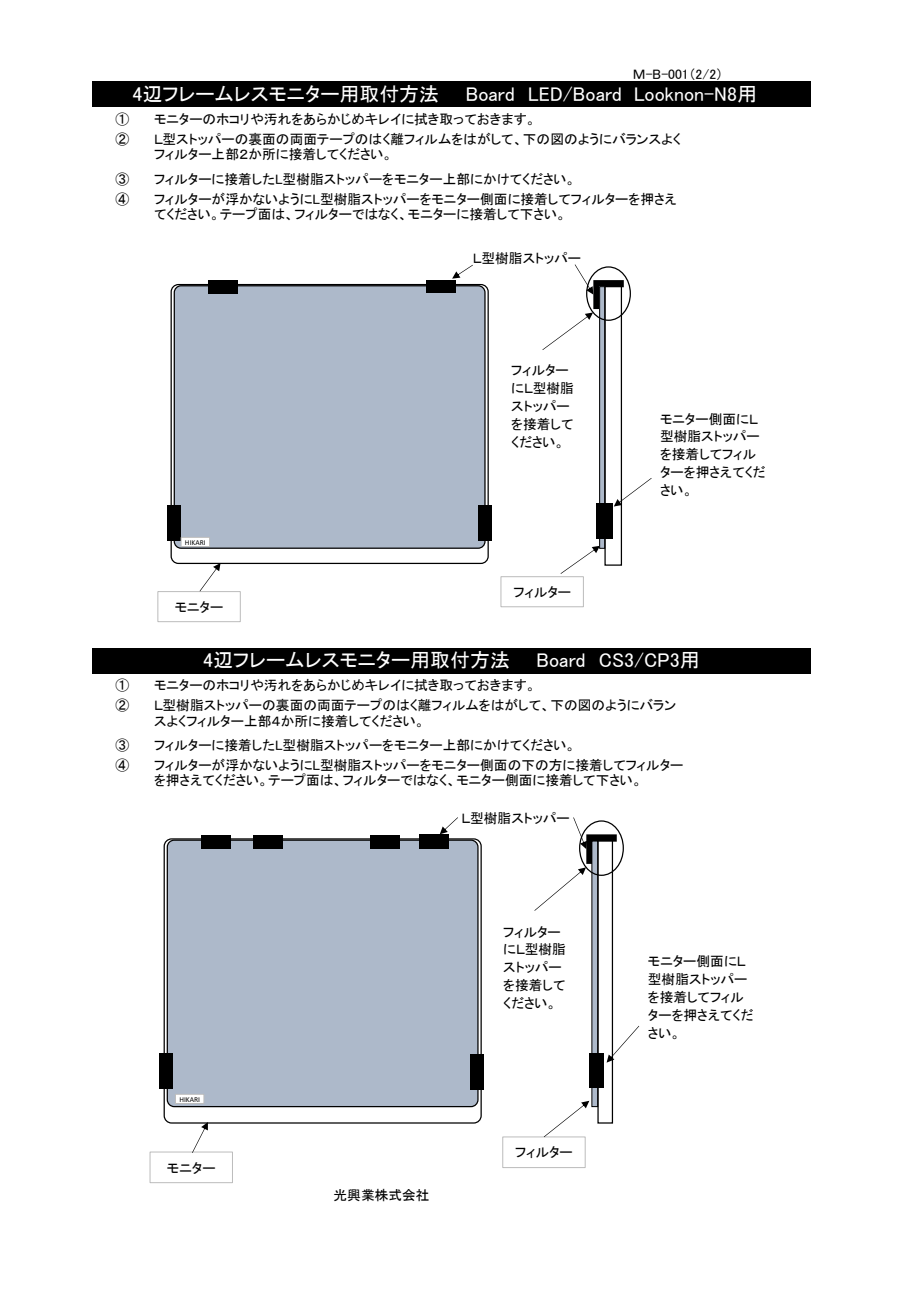
<style>
.page{position:relative;width:922px;height:1301px;background:#fff}
.page>*{position:absolute;margin:0;border:0;box-sizing:border-box;transform-origin:0 0}
.t1{font:19.88px "MS P Gothic";color:#fff}
.t2{font:13.75px/17.9px "MS P Gothic";color:#000}
.t3{font:7.5px "Calibri";color:#000}
</style>
<div class="page">
<div style="left:92px;top:81px;width:718px;height:26px;background:#000"></div>
<div style="left:92px;top:648px;width:718px;height:25px;background:#000"></div>
<div style="left:157px;top:591px;width:84px;height:31px;border:1px solid #bcbcbc"></div>
<svg style="left:199px;top:564px;width:21px;height:27px"></svg>
<div style="left:174px;top:286px;width:311px;height:262px;background:#adb9ca;border-radius:7px"></div>
<div style="left:174px;top:285px;width:311px;height:264px;border:1px solid #000;border-radius:7px"></div>
<div style="left:170px;top:284px;width:318px;height:280px;border:1px solid #000;border-radius:7px"></div>
<div style="left:426px;top:280px;width:29px;height:13px;background:#000"></div>
<div style="left:208px;top:280px;width:30px;height:14px;background:#000"></div>
<div style="left:168px;top:505px;width:13px;height:35px;background:#000"></div>
<div style="left:478px;top:505px;width:14px;height:35px;background:#000"></div>
<div style="left:500px;top:576px;width:83px;height:31px;border:1px solid #bcbcbc"></div>
<svg style="left:560px;top:546px;width:39px;height:28px"></svg>
<svg style="left:452px;top:265px;width:21px;height:14px"></svg>
<svg style="left:613px;top:478px;width:38px;height:29px"></svg>
<svg style="left:542px;top:264px;width:81px;height:86px"></svg>
<div style="left:599px;top:287px;width:5px;height:261px;background:#adb9ca"></div>
<div style="left:599px;top:286px;width:6px;height:263px;border:1px solid #000"></div>
<div style="left:604px;top:285px;width:18px;height:281px;border:1px solid #000"></div>
<div style="left:586px;top:266px;width:44px;height:55px;border:1px solid #000;border-radius:50%"></div>
<div style="left:181px;top:537px;width:28px;height:10px;background:#fff"></div>
<div style="left:181px;top:537px;width:29px;height:10px;border:1px solid #bcbcbc"></div>
<div style="left:149px;top:1151px;width:84px;height:32px;border:1px solid #bcbcbc"></div>
<svg style="left:192px;top:1124px;width:16px;height:29px"></svg>
<div style="left:167px;top:840px;width:311px;height:267px;background:#adb9ca;border-radius:7px"></div>
<div style="left:167px;top:839px;width:311px;height:268px;border:1px solid #000;border-radius:7px"></div>
<div style="left:163px;top:838px;width:318px;height:286px;border:1px solid #000;border-radius:7px"></div>
<div style="left:419px;top:835px;width:29px;height:14px;background:#000"></div>
<div style="left:201px;top:835px;width:30px;height:13px;background:#000"></div>
<div style="left:369px;top:835px;width:30px;height:13px;background:#000"></div>
<div style="left:160px;top:1054px;width:13px;height:35px;background:#000"></div>
<div style="left:470px;top:1054px;width:13px;height:36px;background:#000"></div>
<div style="left:253px;top:835px;width:30px;height:13px;background:#000"></div>
<div style="left:502px;top:1136px;width:83px;height:32px;border:1px solid #bcbcbc"></div>
<svg style="left:543px;top:1101px;width:46px;height:36px"></svg>
<svg style="left:440px;top:817px;width:18px;height:17px"></svg>
<svg style="left:606px;top:1026px;width:33px;height:37px"></svg>
<svg style="left:534px;top:817px;width:82px;height:94px"></svg>
<svg style="left:591px;top:841px;width:6px;height:266px"></svg>
<div style="left:597px;top:839px;width:16px;height:285px;border:1px solid #000"></div>
<div style="left:579px;top:820px;width:44px;height:56px;border:1px solid #000;border-radius:50%"></div>
<div style="left:175px;top:1094px;width:29px;height:9px;background:#fff"></div>
<div style="left:175px;top:1094px;width:29px;height:10px;border:1px solid #bcbcbc"></div>
<div style="left:595px;top:503px;width:17px;height:35px;background:#000"></div>
<div style="left:589px;top:1053px;width:14px;height:35px;background:#000"></div>
<p class="t2" style="left:632px;top:65px;width:92px">Ｍ-B-001（2/2）</p>
<h1 class="t1" style="left:132px;top:84px;width:639px">4辺フレームレスモニター用取付方法　　Board　LED/Board Looknon-N8用　</h1>
<p class="t2" style="left:115px;top:110px;width:15px">①</p>
<p class="t2" style="left:154px;top:110px;width:383px">モニターのホコリや汚れをあらかじめキレイに拭き取っておきます。</p>
<p class="t2" style="left:115px;top:130px;width:15px">②</p>
<p class="t2" style="left:115px;top:170px;width:15px">③</p>
<p class="t2" style="left:154px;top:170px;width:423px">フィルターに接着したL型樹脂ストッパーをモニター上部にかけてください。</p>
<p class="t2" style="left:115px;top:190px;width:15px">④</p>
<p class="t2" style="left:154px;top:132px;width:528px;line-height:15.2px">Ｌ型ストッパーの裏面の両面テープのはく離フィルムをはがして、下の図のようにバランスよくフィルター上部２か所に接着してください。</p>
<p class="t2" style="left:154px;top:192px;width:524px;line-height:15.2px">フィルターが浮かないようにL型樹脂ストッパーをモニター側面に接着してフィルターを押さえてください。テープ面は、フィルターではなく、モニターに接着して下さい。</p>
<p class="t3" style="left:185px;top:539px;width:22px">HIKARI</p>
<p class="t2" style="left:175px;top:598px;width:50px">モニター</p>
<p class="t2" style="left:473px;top:250px;width:110px">Ｌ型樹脂ストッパー</p>
<p class="t2" style="left:511px;top:362px;width:64px">フィルターにＬ型樹脂ストッパーを接着してください。</p>
<p class="t2" style="left:513px;top:583px;width:59px">フィルター</p>
<p class="t2" style="left:660px;top:410px;width:107px">モニター側面にＬ型樹脂ストッパーを接着してフィルターを押さえてください。</p>
<h1 class="t1" style="left:203px;top:650px;width:498px">4辺フレームレスモニター用取付方法　　Board　CS3/CP3用</h1>
<p class="t2" style="left:115px;top:676px;width:15px">①</p>
<p class="t2" style="left:154px;top:676px;width:383px">モニターのホコリや汚れをあらかじめキレイに拭き取っておきます。</p>
<p class="t2" style="left:115px;top:696px;width:15px">②</p>
<p class="t2" style="left:115px;top:736px;width:15px">③</p>
<p class="t2" style="left:154px;top:736px;width:423px">フィルターに接着したL型樹脂ストッパーをモニター上部にかけてください。</p>
<p class="t2" style="left:115px;top:756px;width:15px">④</p>
<p class="t2" style="left:154px;top:698px;width:523px;line-height:15.2px">Ｌ型樹脂ストッパーの裏面の両面テープのはく離フィルムをはがして、下の図のようにバランスよくフィルター上部４か所に接着してください。</p>
<p class="t2" style="left:154px;top:757px;width:530px;line-height:15.2px">フィルターが浮かないようにL型樹脂ストッパーをモニター側面の下の方に接着してフィルターを押さえてください。テープ面は、フィルターではなく、モニター側面に接着して下さい。</p>
<p class="t3" style="left:179px;top:1096px;width:22px">HIKARI</p>
<p class="t2" style="left:167px;top:1159px;width:50px">モニター</p>
<p class="t2" style="left:461px;top:809px;width:110px">Ｌ型樹脂ストッパー</p>
<p class="t2" style="left:503px;top:923px;width:64px">フィルターにＬ型樹脂ストッパーを接着してください。</p>
<p class="t2" style="left:333px;top:1186px;width:97px">光興業株式会社</p>
<p class="t2" style="left:515px;top:1144px;width:59px">フィルター</p>
<p class="t2" style="left:647px;top:952px;width:107px">モニター側面にＬ型樹脂ストッパーを接着してフィルターを押さえてください。</p>
</div>
